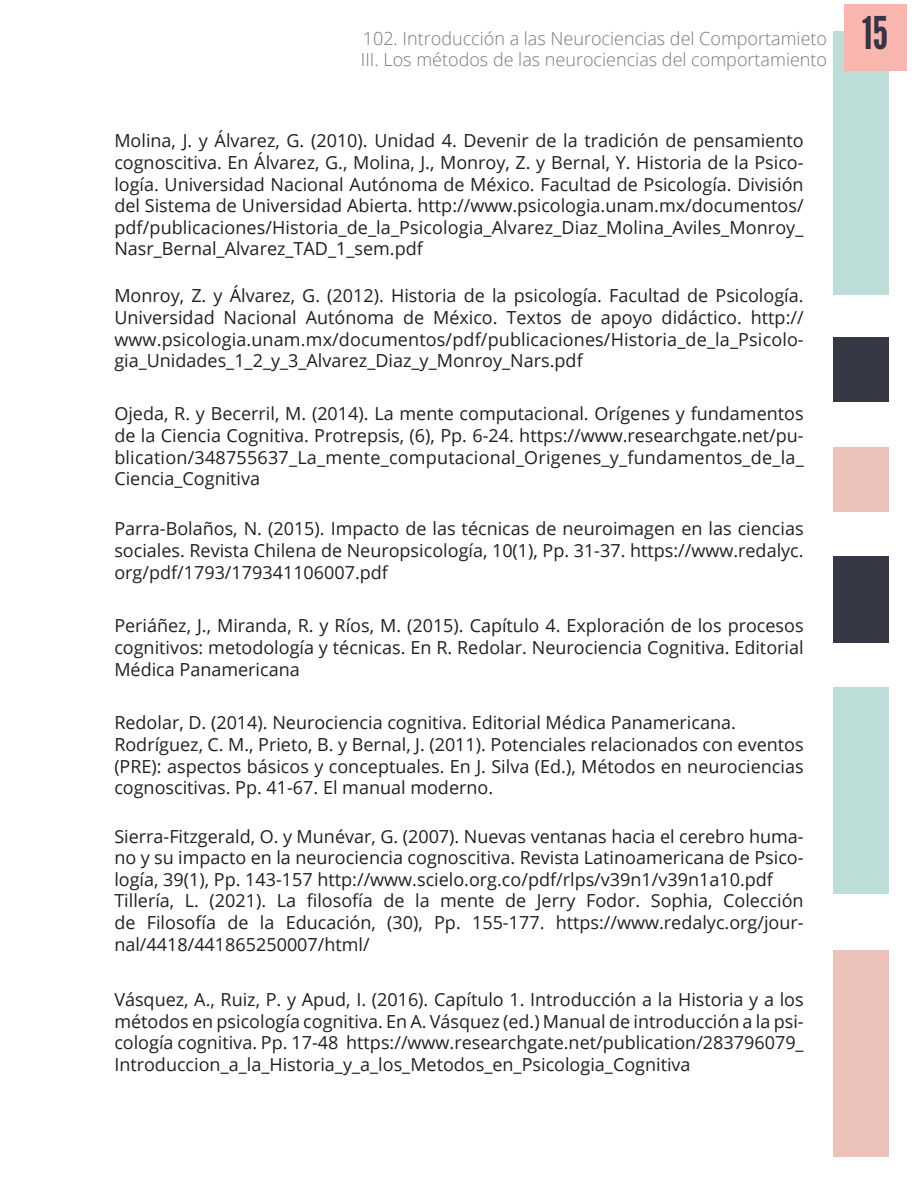
<style>
.page{position:relative;width:918px;height:1188px;background:#fff}
.page>*{position:absolute;margin:0;border:0;box-sizing:border-box;transform-origin:0 0}
.t1{font:45px "League Gothic";color:#363447}
.texto{font:18px/21.6px "Open Sans";color:#231f20;text-align:justify}
.t2{font:300 18px "Open Sans";color:#7a7879}
</style>
<div class="page">
<div style="left:833px;top:950px;width:56px;height:207px;background:#ecc1ba"></div>
<div style="left:833px;top:687px;width:56px;height:207px;background:#bdddd8"></div>
<div style="left:833px;top:31px;width:56px;height:264px;background:#bdddd8"></div>
<div style="left:833px;top:448px;width:56px;height:64px;background:#ecc1ba"></div>
<div style="left:833px;top:557px;width:56px;height:86px;background:#363845"></div>
<div style="left:833px;top:337px;width:56px;height:65px;background:#363845"></div>
<div style="left:844px;top:4px;width:63px;height:66px;background:#f9b6ae"></div>
<p class="t2" style="left:363px;top:26px;width:466px">102. Introducción a las Neurociencias del Comportamieto</p>
<p class="t2" style="left:361px;top:47px;width:468px">III. Los métodos de las neurociencias del comportamiento</p>
<p class="texto" style="left:114px;top:130px;width:691px">Molina, J. y Álvarez, G. (2010). Unidad 4. Devenir de la tradición de pensamiento cognoscitiva. En Álvarez, G., Molina, J., Monroy, Z. y Bernal, Y. Historia de la Psico&shy;logía. Universidad Nacional Autónoma de México. Facultad de Psicología. División del Sistema de Universidad Abierta. http://www.psicologia.unam.mx/documentos/ pdf/publicaciones/Historia_de_la_Psicologia_Alvarez_Diaz_Molina_Aviles_Monroy_ Nasr_Bernal_Alvarez_TAD_1_sem.pdf</p>
<p class="texto" style="left:114px;top:285px;width:691px">Monroy, Z. y Álvarez, G. (2012). Historia de la psicología. Facultad de Psicología.<br>Universidad Nacional Autónoma de México. Textos de apoyo didáctico. http:// www.psicologia.unam.mx/documentos/pdf/publicaciones/Historia_de_la_Psicolo&shy;gia_Unidades_1_2_y_3_Alvarez_Diaz_y_Monroy_Nars.pdf</p>
<p class="texto" style="left:114px;top:403px;width:691px">Ojeda, R. y Becerril, M. (2014). La mente computacional. Orígenes y fundamentos de la Ciencia Cognitiva. Protrepsis, (6), Pp. 6-24. https://www.researchgate.net/pu&shy;blication/348755637_La_mente_computacional_Origenes_y_fundamentos_de_la_ Ciencia_Cognitiva</p>
<p class="texto" style="left:114px;top:518px;width:691px">Parra-Bolaños, N. (2015). Impacto de las técnicas de neuroimagen en las ciencias sociales. Revista Chilena de Neuropsicología, 10(1), Pp. 31-37. https://www.redalyc. org/pdf/1793/179341106007.pdf</p>
<p class="texto" style="left:114px;top:615px;width:691px">Periáñez, J., Miranda, R. y Ríos, M. (2015). Capítulo 4. Exploración de los procesos cognitivos: metodología y técnicas. En R. Redolar. Neurociencia Cognitiva. Editorial Médica Panamericana</p>
<p class="texto" style="left:114px;top:712px;width:623px">Redolar, D. (2014). Neurociencia cognitiva. Editorial Médica Panamericana.</p>
<p class="texto" style="left:114px;top:733px;width:691px">Rodríguez, C. M., Prieto, B. y Bernal, J. (2011). Potenciales relacionados con eventos (PRE): aspectos básicos y conceptuales. En J. Silva (Ed.), Métodos en neurociencias cognoscitivas. Pp. 41-67. El manual moderno.</p>
<p class="texto" style="left:114px;top:825px;width:691px">Sierra-Fitzgerald, O. y Munévar, G. (2007). Nuevas ventanas hacia el cerebro huma&shy;no y su impacto en la neurociencia cognoscitiva. Revista Latinoamericana de Psico&shy;logía, 39(1), Pp. 143-157 http://www.scielo.org.co/pdf/rlps/v39n1/v39n1a10.pdf</p>
<p class="texto" style="left:114px;top:890px;width:691px">Tillería, L. (2021). La filosofía de la mente de Jerry Fodor. Sophia, Colección de Filosofía de la Educación, (30), Pp. 155-177. https://www.redalyc.org/jour&shy;nal/4418/441865250007/html/</p>
<p class="texto" style="left:114px;top:988px;width:691px">Vásquez, A., Ruiz, P. y Apud, I. (2016). Capítulo 1. Introducción a la Historia y a los métodos en psicología cognitiva. En A. Vásquez (ed.) Manual de introducción a la psi&shy;cología cognitiva. Pp. 17-48 https://www.researchgate.net/publication/283796079_ Introduccion_a_la_Historia_y_a_los_Metodos_en_Psicologia_Cognitiva</p>
<h1 class="t1" style="left:862px;top:6px;width:27px">15</h1>
</div>
